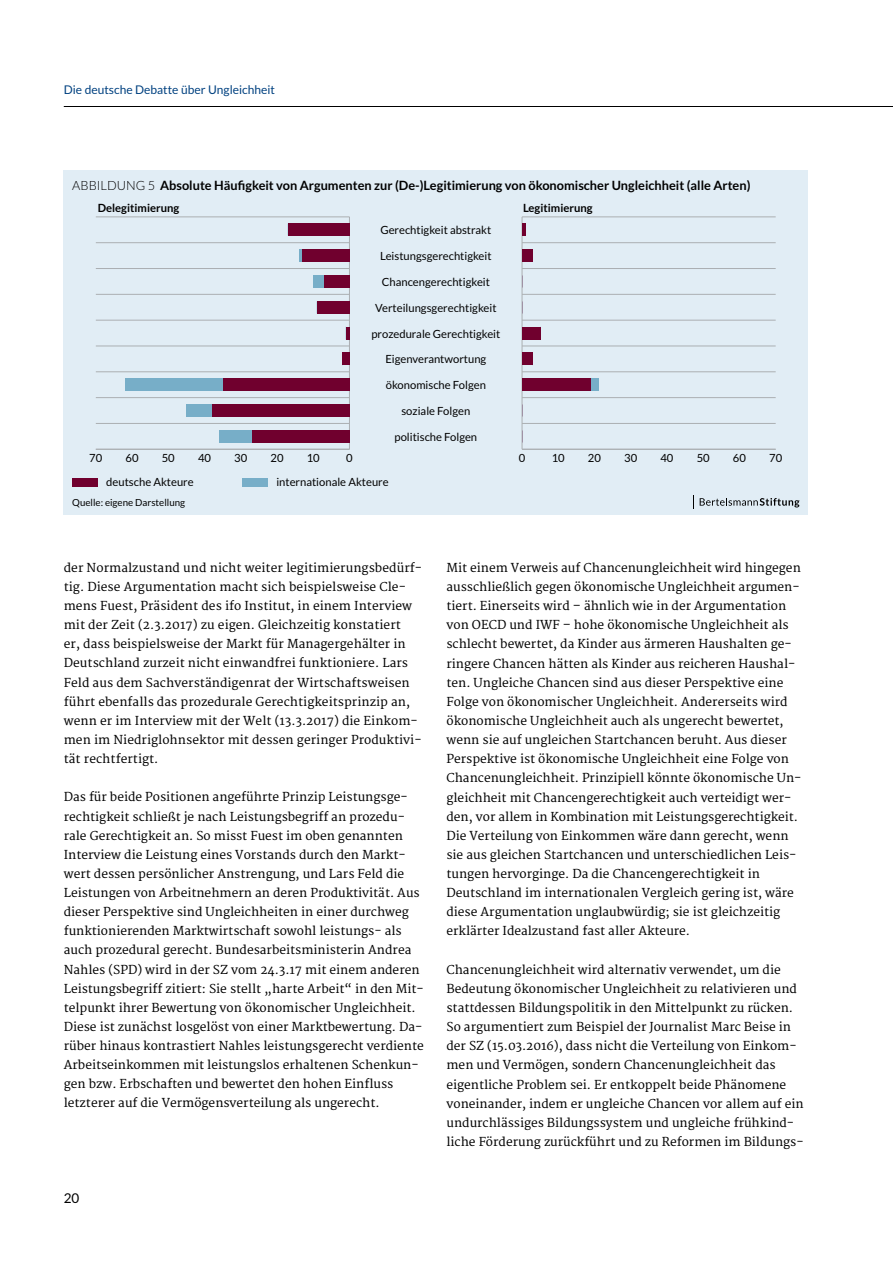
<style>
.page{position:relative;width:893px;height:1263px;background:#fff}
.page>*{position:absolute;margin:0;border:0;box-sizing:border-box;transform-origin:0 0}
.t1{font:13.5px "Lato";color:#000}
.t2{font:700 12.75px "Lato";color:#000}
.t3{font:12px/19.2px "Merriweather";color:#000}
.t4{font:12px "Lato";color:#004180}
.t5{font:11.25px "Lato";color:#000}
.t6{font:700 11.25px "Lato";color:#000}
.t7{font:9.75px "Lato";color:#000}
.s1{font-weight:300}
</style>
<div class="page">
<hr style="left:64px;top:106px;width:829px;height:1px;background:#000">
<div style="left:64px;top:170px;width:744px;height:344px;background:#e1edf5"></div>
<svg style="left:693px;top:495px;width:1px;height:13px"></svg>
<svg style="left:700px;top:498px;width:99px;height:9px"></svg>
<div style="left:72px;top:478px;width:26px;height:9px;background:#70002e"></div>
<div style="left:242px;top:478px;width:26px;height:9px;background:#77aec8"></div>
<hr style="left:522px;top:217px;width:1px;height:232px;background:#abafb2">
<hr style="left:522px;top:449px;width:254px;height:1px;background:#abafb2">
<hr style="left:522px;top:423px;width:254px;height:1px;background:#abafb2">
<hr style="left:522px;top:397px;width:254px;height:1px;background:#abafb2">
<hr style="left:522px;top:371px;width:254px;height:1px;background:#abafb2">
<hr style="left:522px;top:346px;width:254px;height:1px;background:#abafb2">
<hr style="left:522px;top:320px;width:254px;height:1px;background:#abafb2">
<hr style="left:522px;top:294px;width:254px;height:1px;background:#abafb2">
<hr style="left:522px;top:268px;width:254px;height:1px;background:#abafb2">
<hr style="left:522px;top:242px;width:254px;height:1px;background:#abafb2">
<hr style="left:522px;top:216px;width:254px;height:1px;background:#abafb2">
<div style="left:591px;top:378px;width:7px;height:13px;background:#77aec8"></div>
<hr style="left:522px;top:224px;width:4px;height:12px;background:#70002e">
<div style="left:522px;top:249px;width:11px;height:13px;background:#70002e"></div>
<div style="left:522px;top:327px;width:18px;height:12px;background:#70002e"></div>
<div style="left:522px;top:353px;width:11px;height:12px;background:#70002e"></div>
<div style="left:522px;top:378px;width:69px;height:13px;background:#70002e"></div>
<hr style="left:349px;top:217px;width:1px;height:232px;background:#abafb2">
<hr style="left:96px;top:449px;width:253px;height:1px;background:#abafb2">
<hr style="left:96px;top:423px;width:253px;height:1px;background:#abafb2">
<hr style="left:96px;top:397px;width:253px;height:1px;background:#abafb2">
<hr style="left:96px;top:371px;width:253px;height:1px;background:#abafb2">
<hr style="left:96px;top:346px;width:253px;height:1px;background:#abafb2">
<hr style="left:96px;top:320px;width:253px;height:1px;background:#abafb2">
<hr style="left:96px;top:294px;width:253px;height:1px;background:#abafb2">
<hr style="left:96px;top:268px;width:253px;height:1px;background:#abafb2">
<hr style="left:96px;top:242px;width:253px;height:1px;background:#abafb2">
<hr style="left:96px;top:216px;width:253px;height:1px;background:#abafb2">
<svg style="left:299px;top:249px;width:3px;height:13px"></svg>
<div style="left:313px;top:275px;width:11px;height:13px;background:#77aec8"></div>
<div style="left:125px;top:378px;width:98px;height:13px;background:#77aec8"></div>
<div style="left:186px;top:404px;width:26px;height:13px;background:#77aec8"></div>
<div style="left:219px;top:430px;width:33px;height:12px;background:#77aec8"></div>
<div style="left:288px;top:224px;width:61px;height:12px;background:#70002e"></div>
<div style="left:302px;top:249px;width:47px;height:13px;background:#70002e"></div>
<div style="left:324px;top:275px;width:25px;height:13px;background:#70002e"></div>
<div style="left:317px;top:301px;width:32px;height:12px;background:#70002e"></div>
<svg style="left:346px;top:327px;width:3px;height:12px"></svg>
<div style="left:342px;top:353px;width:7px;height:12px;background:#70002e"></div>
<div style="left:223px;top:378px;width:126px;height:13px;background:#70002e"></div>
<div style="left:212px;top:404px;width:137px;height:13px;background:#70002e"></div>
<div style="left:252px;top:430px;width:97px;height:12px;background:#70002e"></div>
<p class="t4" style="left:64px;top:83px;width:213px">Die deutsche Debatte über Ungleichheit</p>
<p class="t2" style="left:72px;top:178px;width:680px"><span class="s1">ABBILDUNG 5</span> Absolute Häufigkeit von Argumenten zur (De-)Legitimierung von ökonomischer Ungleichheit (alle Arten)</p>
<p class="t6" style="left:98px;top:201px;width:83px">Delegitimierung</p>
<p class="t6" style="left:523px;top:201px;width:71px">Legitimierung</p>
<p class="t5" style="left:380px;top:224px;width:112px">Gerechtigkeit abstrakt</p>
<p class="t5" style="left:380px;top:250px;width:113px">Leistungsgerechtigkeit</p>
<p class="t5" style="left:382px;top:276px;width:110px">Chancengerechtigkeit</p>
<p class="t5" style="left:375px;top:301px;width:123px">Verteilungsgerechtigkeit</p>
<p class="t5" style="left:371px;top:327px;width:131px">prozedurale Gerechtigkeit</p>
<p class="t5" style="left:385px;top:353px;width:102px">Eigenverantwortung</p>
<p class="t5" style="left:386px;top:379px;width:102px">ökonomische Folgen</p>
<p class="t5" style="left:401px;top:405px;width:70px">soziale Folgen</p>
<p class="t5" style="left:89px;top:451px;width:15px">70</p>
<p class="t5" style="left:126px;top:451px;width:15px">60</p>
<p class="t5" style="left:162px;top:451px;width:15px">50</p>
<p class="t5" style="left:198px;top:451px;width:15px">40</p>
<p class="t5" style="left:234px;top:451px;width:15px">30</p>
<p class="t5" style="left:270px;top:451px;width:15px">20</p>
<p class="t5" style="left:307px;top:451px;width:15px">10</p>
<p class="t5" style="left:346px;top:451px;width:8px">0</p>
<p class="t5" style="left:394px;top:430px;width:84px">politische Folgen</p>
<p class="t5" style="left:106px;top:476px;width:89px">deutsche Akteure</p>
<p class="t5" style="left:276px;top:476px;width:114px">internationale Akteure</p>
<p class="t7" style="left:72px;top:497px;width:114px">Quelle: eigene Darstellung</p>
<p class="t5" style="left:519px;top:451px;width:8px">0</p>
<p class="t5" style="left:552px;top:451px;width:15px">10</p>
<p class="t5" style="left:588px;top:451px;width:15px">20</p>
<p class="t5" style="left:624px;top:451px;width:15px">30</p>
<p class="t5" style="left:660px;top:451px;width:15px">40</p>
<p class="t5" style="left:697px;top:451px;width:15px">50</p>
<p class="t5" style="left:733px;top:451px;width:15px">60</p>
<p class="t5" style="left:769px;top:451px;width:15px">70</p>
<p class="t3" style="left:64px;top:558px;width:360px">der Normalzustand und nicht weiter legitimierungsbedürf&shy;tig. Diese Argumentation macht sich beispielsweise Cle&shy;mens Fuest, Präsident des ifo Institut, in einem Interview mit der Zeit (2.3.2017) zu eigen. Gleichzeitig konstatiert<br>er, dass beispielsweise der Markt für Managergehälter in Deutschland zurzeit nicht einwandfrei funktioniere. Lars Feld aus dem Sachverständigenrat der Wirtschaftsweisen führt ebenfalls das prozedurale Gerechtigkeitsprinzip an, wenn er im Interview mit der Welt (13.3.2017) die Einkom&shy;men im Niedriglohnsektor mit dessen geringer Produktivi&shy;tät rechtfertigt.</p>
<p class="t3" style="left:64px;top:788px;width:362px">Das für beide Positionen angeführte Prinzip Leistungsge&shy;rechtigkeit schließt je nach Leistungsbegriff an prozedu&shy;rale Gerechtigkeit an. So misst Fuest im oben genannten Interview die Leistung eines Vorstands durch den Markt&shy;wert dessen persönlicher Anstrengung, und Lars Feld die Leistungen von Arbeitnehmern an deren Produktivität. Aus dieser Perspektive sind Ungleichheiten in einer durchweg funktionierenden Marktwirtschaft sowohl leistungs- als auch prozedural gerecht. Bundesarbeitsministerin Andrea Nahles (SPD) wird in der SZ vom 24.3.17 mit einem anderen Leistungsbegriff zitiert: Sie stellt „harte Arbeit“ in den Mit&shy;telpunkt ihrer Bewertung von ökonomischer Ungleichheit.<br>Diese ist zunächst losgelöst von einer Marktbewertung. Da&shy;rüber hinaus kontrastiert Nahles leistungsgerecht verdiente Arbeitseinkommen mit leistungslos erhaltenen Schenkun&shy;gen bzw. Erbschaften und bewertet den hohen Einfluss letzterer auf die Vermögensverteilung als ungerecht.</p>
<p class="t5" style="left:154px;top:574px;width:112px">Gerechtigkeit abstrakt</p>
<p class="t5" style="left:154px;top:600px;width:113px">Leistungsgerechtigkeit</p>
<p class="t5" style="left:144px;top:652px;width:123px">Verteilungsgerechtigkeit</p>
<p class="t5" style="left:136px;top:678px;width:131px">prozedurale Gerechtigkeit</p>
<p class="t5" style="left:165px;top:729px;width:102px">ökonomische Folgen</p>
<p class="t1" style="left:64px;top:1191px;width:17px">20</p>
<p class="t3" style="left:446px;top:559px;width:356px">Mit einem Verweis auf Chancenungleichheit wird hingegen ausschließlich gegen ökonomische Ungleichheit argumen&shy;tiert. Einerseits wird – ähnlich wie in der Argumentation von OECD und IWF – hohe ökonomische Ungleichheit als schlecht bewertet, da Kinder aus ärmeren Haushalten ge&shy;ringere Chancen hätten als Kinder aus reicheren Haushal&shy;ten. Ungleiche Chancen sind aus dieser Perspektive eine Folge von ökonomischer Ungleichheit. Andererseits wird ökonomische Ungleichheit auch als ungerecht bewertet, wenn sie auf ungleichen Startchancen beruht. Aus dieser Perspektive ist ökonomische Ungleichheit eine Folge von Chancenungleichheit. Prinzipiell könnte ökonomische Un&shy;gleichheit mit Chancengerechtigkeit auch verteidigt wer&shy;den, vor allem in Kombination mit Leistungsgerechtigkeit.<br>Die Verteilung von Einkommen wäre dann gerecht, wenn sie aus gleichen Startchancen und unterschiedlichen Leis&shy;tungen hervorginge. Da die Chancengerechtigkeit in Deutschland im internationalen Vergleich gering ist, wäre diese Argumentation unglaubwürdig; sie ist gleichzeitig erklärter Idealzustand fast aller Akteure.</p>
<p class="t3" style="left:446px;top:960px;width:359px">Chancenungleichheit wird alternativ verwendet, um die Bedeutung ökonomischer Ungleichheit zu relativieren und stattdessen Bildungspolitik in den Mittelpunkt zu rücken.<br>So argumentiert zum Beispiel der Journalist Marc Beise in der SZ (15.03.2016), dass nicht die Verteilung von Einkom&shy;men und Vermögen, sondern Chancenungleichheit das eigentliche Problem sei. Er entkoppelt beide Phänomene voneinander, indem er ungleiche Chancen vor allem auf ein undurchlässiges Bildungssystem und ungleiche frühkind&shy;liche Förderung zurückführt und zu Reformen im Bildungs-</p>
<p class="t5" style="left:444px;top:802px;width:15px">20</p>
</div>
